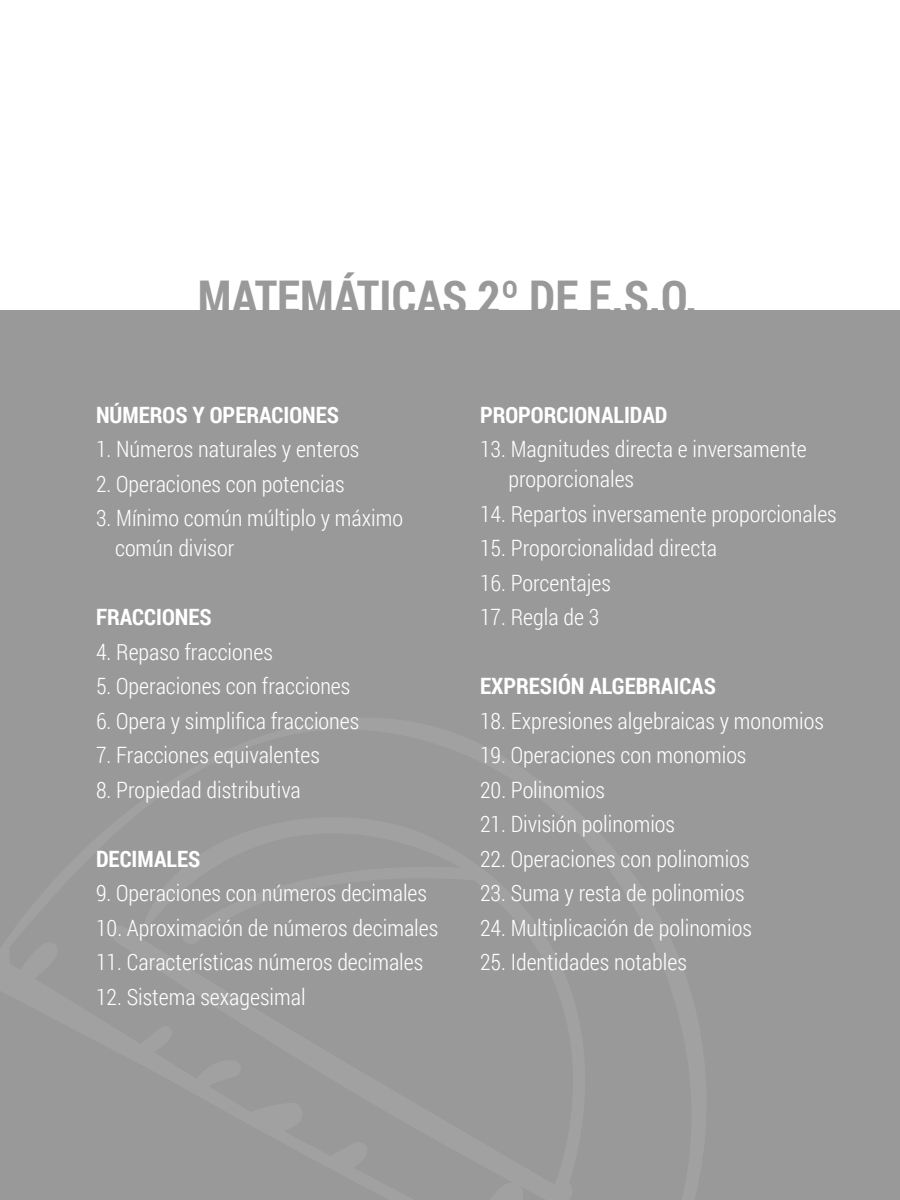
<style>
.page{position:relative;width:900px;height:1200px;background:#fff}
.page>*{position:absolute;margin:0;border:0;box-sizing:border-box;transform-origin:0 0}
.t1{font:700 46.5px "Roboto Condensed";color:#999}
.t2{font:300 22.5px/30px "Roboto Condensed";color:#fff}
.t3{font:700 22.5px "Roboto Condensed";color:#fff}
</style>
<div class="page">
<div style="left:0;top:310px;width:900px;height:890px;background:#999"></div>
<h1 class="t1" style="left:198px;top:265px;width:501px">MATEMÁTICAS 2º DE E.S.O.</h1>
<p class="t3" style="left:96px;top:399px;width:245px">NÚMEROS Y OPERACIONES</p>
<p class="t2" style="left:96px;top:434px;width:265px">1. Números naturales y enteros</p>
<p class="t2" style="left:96px;top:468px;width:250px">2. Operaciones con potencias</p>
<p class="t2" style="left:115px;top:503px;width:290px;text-indent:-19px">3. Mínimo común múltiplo y máximo común divisor</p>
<p class="t3" style="left:96px;top:602px;width:117px">FRACCIONES</p>
<p class="t2" style="left:96px;top:636px;width:178px">4. Repaso fracciones</p>
<p class="t2" style="left:96px;top:671px;width:256px">5. Operaciones con fracciones</p>
<p class="t2" style="left:96px;top:705px;width:265px">6. Opera y simplifica fracciones</p>
<p class="t2" style="left:96px;top:740px;width:225px">7. Fracciones equivalentes</p>
<p class="t2" style="left:96px;top:774px;width:206px">8. Propiedad distributiva</p>
<p class="t3" style="left:96px;top:843px;width:106px">DECIMALES</p>
<p class="t2" style="left:96px;top:878px;width:332px">9. Operaciones con números decimales</p>
<p class="t2" style="left:96px;top:912px;width:344px">10. Aproximación de números decimales</p>
<p class="t2" style="left:96px;top:947px;width:329px">11. Características números decimales</p>
<p class="t2" style="left:96px;top:981px;width:211px">12. Sistema sexagesimal</p>
<p class="t3" style="left:480px;top:399px;width:189px">PROPORCIONALIDAD</p>
<p class="t2" style="left:509px;top:434px;width:300px;text-indent:-29px">13. Magnitudes directa e inversamente proporcionales</p>
<p class="t2" style="left:480px;top:498px;width:358px">14. Repartos inversamente proporcionales</p>
<p class="t2" style="left:480px;top:533px;width:239px">15. Proporcionalidad directa</p>
<p class="t2" style="left:480px;top:567px;width:132px">16. Porcentajes</p>
<p class="t2" style="left:480px;top:602px;width:121px">17. Regla de 3</p>
<p class="t3" style="left:480px;top:670px;width:237px">EXPRESIÓN ALGEBRAICAS</p>
<p class="t2" style="left:480px;top:705px;width:345px">18. Expresiones algebraicas y monomios</p>
<p class="t2" style="left:480px;top:740px;width:268px">19. Operaciones con monomios</p>
<p class="t2" style="left:480px;top:774px;width:127px">20. Polinomios</p>
<p class="t2" style="left:480px;top:808px;width:197px">21. División polinomios</p>
<p class="t2" style="left:480px;top:843px;width:271px">22. Operaciones con polinomios</p>
<p class="t2" style="left:480px;top:877px;width:266px">23. Suma y resta de polinomios</p>
<p class="t2" style="left:480px;top:912px;width:274px">24. Multiplicación de polinomios</p>
<p class="t2" style="left:480px;top:946px;width:208px">25. Identidades notables</p>
</div>
